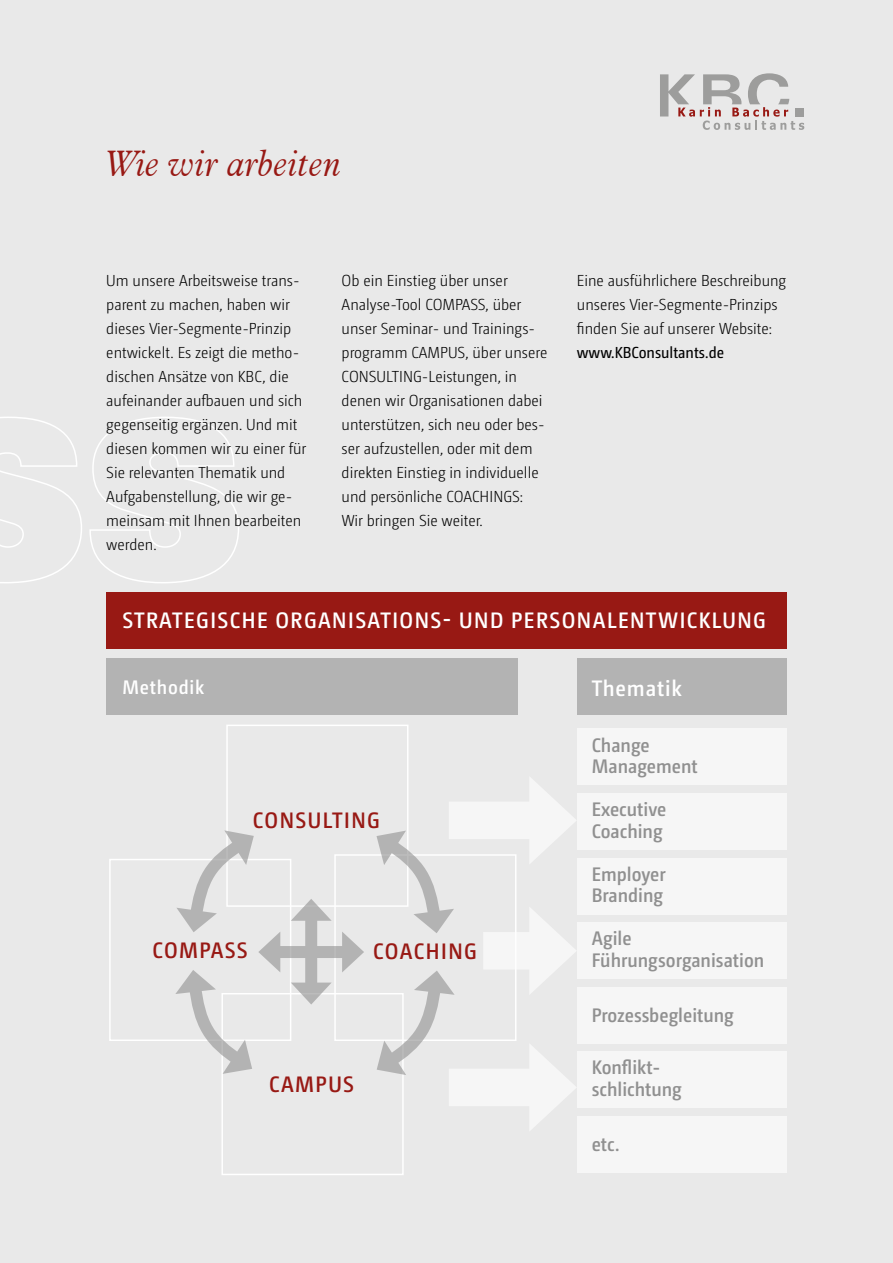
<style>
.page{position:relative;width:893px;height:1263px;background:#e9e9e9}
.page>*{position:absolute;margin:0;border:0;box-sizing:border-box;transform-origin:0 0}
.t1{font:italic 300 36px "Aldine 721 BT";color:#981914}
.t2{font:600 22.35px "Camingo LT Pro";letter-spacing:.065em;color:#fff}
.t3{font:600 22.35px "Camingo LT Pro";letter-spacing:.065em;color:#981914}
.t4{font:600 22.35px "Camingo LT Pro";letter-spacing:.04em;color:#fff}
.t5{font:600 19.5px/21.8px "Camingo LT Pro";color:#909090}
.t6{font:600 19.5px "Camingo LT Pro";letter-spacing:.04em;color:#fff}
.t7{font:300 15.9px/24px "Camingo LT Pro";color:#000}
.t8{font:15.9px "Camingo LT Pro";color:#000}
</style>
<div class="page">
<svg style="left:0;top:417px;width:239px;height:166px"></svg>
<div style="left:483px;top:932px;width:62px;height:37px;background:#f6f6f6"></div>
<svg style="left:529px;top:908px;width:47px;height:86px"></svg>
<div style="left:106px;top:592px;width:681px;height:57px;background:#981914"></div>
<div style="left:106px;top:659px;width:412px;height:56px;background:#b3b3b3"></div>
<div style="left:221px;top:993px;width:183px;height:182px;border:2px solid #fff"></div>
<div style="left:226px;top:725px;width:183px;height:182px;border:2px solid #fff"></div>
<div style="left:577px;top:659px;width:210px;height:56px;background:#b3b3b3"></div>
<div style="left:577px;top:728px;width:210px;height:57px;background:#f6f6f6"></div>
<div style="left:577px;top:793px;width:210px;height:57px;background:#f6f6f6"></div>
<div style="left:577px;top:858px;width:210px;height:56px;background:#f6f6f6"></div>
<div style="left:577px;top:922px;width:210px;height:57px;background:#f6f6f6"></div>
<div style="left:577px;top:987px;width:210px;height:56px;background:#f6f6f6"></div>
<div style="left:577px;top:1052px;width:210px;height:56px;background:#f6f6f6"></div>
<div style="left:577px;top:1116px;width:210px;height:57px;background:#f6f6f6"></div>
<div style="left:109px;top:859px;width:182px;height:182px;border:2px solid #fff"></div>
<div style="left:334px;top:854px;width:182px;height:187px;border:2px solid #fff"></div>
<div style="left:449px;top:801px;width:96px;height:38px;background:#f6f6f6"></div>
<svg style="left:530px;top:778px;width:46px;height:85px"></svg>
<div style="left:449px;top:1069px;width:96px;height:37px;background:#f6f6f6"></div>
<svg style="left:530px;top:1045px;width:46px;height:85px"></svg>
<svg style="left:181px;top:826px;width:268px;height:250px"></svg>
<svg style="left:413px;top:909px;width:41px;height:24px"></svg>
<svg style="left:376px;top:830px;width:30px;height:35px"></svg>
<svg style="left:377px;top:1040px;width:29px;height:35px"></svg>
<svg style="left:414px;top:970px;width:41px;height:25px"></svg>
<svg style="left:175px;top:970px;width:41px;height:24px"></svg>
<svg style="left:223px;top:1040px;width:29px;height:34px"></svg>
<svg style="left:224px;top:830px;width:30px;height:35px"></svg>
<svg style="left:177px;top:908px;width:40px;height:24px"></svg>
<svg style="left:660px;top:73px;width:144px;height:57px"></svg>
<h1 class="t1" style="left:106px;top:142px;width:237px">Wie wir arbeiten</h1>
<p class="t7" style="left:106px;top:269px;width:201px">Um unsere Arbeitsweise trans&shy;parent zu machen, haben wir dieses Vier-Segmente-Prinzip entwickelt. Es zeigt die metho&shy;dischen Ansätze von KBC, die aufeinander aufbauen und sich gegenseitig ergänzen. Und mit diesen kommen wir zu einer für<br>Sie relevanten Thematik und<br>Aufgabenstellung, die wir ge&shy;meinsam mit Ihnen bearbeiten werden.</p>
<p class="t7" style="left:342px;top:269px;width:207px">Ob ein Einstieg über unser<br>Analyse-Tool COMPASS, über unser Seminar- und Trainings&shy;programm CAMPUS, über unsere<br>CONSULTING-Leistungen, in denen wir Organisationen dabei unterstützen, sich neu oder bes&shy;ser aufzustellen, oder mit dem direkten Einstieg in individuelle und persönliche COACHINGS:<br>Wir bringen Sie weiter.</p>
<p class="t7" style="left:577px;top:269px;width:211px">Eine ausführlichere Beschreibung unseres Vier-Segmente-Prinzips finden Sie auf unserer Website:</p>
<p class="t8" style="left:577px;top:343px;width:149px">www.KBConsultants.de</p>
<h2 class="t2" style="left:122px;top:607px;width:645px">STRATEGISCHE ORGANISATIONS- UND PERSONALENTWICKLUNG</h2>
<p class="t6" style="left:122px;top:675px;width:83px">Methodik</p>
<h2 class="t4" style="left:592px;top:675px;width:92px">Thematik</h2>
<h2 class="t3" style="left:253px;top:807px;width:129px">CONSULTING</h2>
<h2 class="t3" style="left:152px;top:937px;width:97px">COMPASS</h2>
<h2 class="t3" style="left:373px;top:938px;width:105px">COACHING</h2>
<h2 class="t3" style="left:269px;top:1071px;width:87px">CAMPUS</h2>
<p class="t5" style="left:592px;top:734px;width:108px">Change<br>Management</p>
<p class="t5" style="left:592px;top:798px;width:76px">Executive<br>Coaching</p>
<p class="t5" style="left:592px;top:863px;width:75px">Employer<br>Branding</p>
<p class="t5" style="left:592px;top:927px;width:174px">Agile<br>Führungsorganisation</p>
<p class="t5" style="left:592px;top:1004px;width:144px">Prozessbegleitung</p>
<p class="t5" style="left:592px;top:1056px;width:92px">Konflikt&shy;schlichtung</p>
<p class="t5" style="left:592px;top:1133px;width:29px">etc.</p>
</div>
